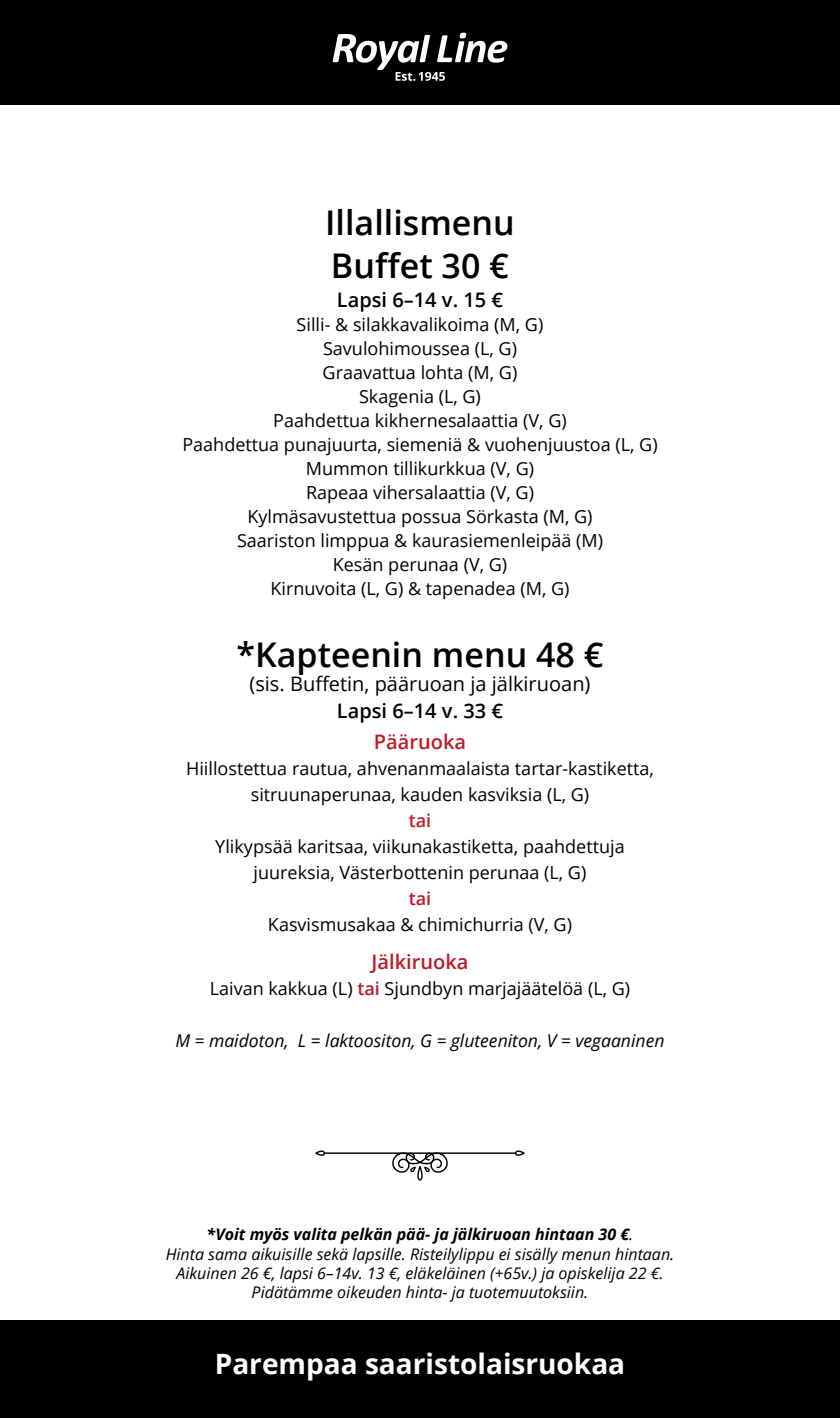
<style>
.page{position:relative;width:840px;height:1418px;background:#fff}
.page>*{position:absolute;margin:0;border:0;box-sizing:border-box;transform-origin:0 0}
.t1{font:600 34px/43px "Open Sans";color:#000}
.t2{font:700 28px "Open Sans";color:#fff}
.t3{font:20px "Open Sans";color:#000}
.t4{font:600 20px "Open Sans";color:#000}
.t5{font:600 20px "Open Sans";color:#c01a27}
.t6{font:18px/24px "Open Sans";color:#000;text-align:center}
.t7{font:600 18px "Open Sans";color:#c01a27}
.t8{font:italic 17.6px "Open Sans";color:#000}
.t9{font:italic 16px/19.2px "Open Sans";color:#000;text-align:center}
.s1{font-weight:600;color:#c01a27}
.s2{font-weight:700}
</style>
<div class="page">
<svg style="left:514px;top:1150px;width:10px;height:6px"></svg>
<svg style="left:315px;top:1150px;width:10px;height:6px"></svg>
<hr style="left:323px;top:1152px;width:193px;height:1px;background:#000">
<svg style="left:392px;top:1152px;width:55px;height:28px"></svg>
<div style="left:0;top:1320px;width:839px;height:97px;background:#000"></div>
<div style="left:0;top:0;width:839px;height:105px;background:#000"></div>
<svg style="left:332px;top:33px;width:175px;height:48px"></svg>
<h1 class="t1" style="left:325px;top:200px;width:191px">Illallismenu<br>Buffet 30 €</h1>
<p class="t4" style="left:337px;top:285px;width:167px">Lapsi 6–14 v. 15 €</p>
<p class="t6" style="left:182px;top:311px;width:476px">Silli- &amp; silakkavalikoima (M, G)<br>Savulohimoussea (L, G)<br>Graavattua lohta (M, G)<br>Skagenia (L, G)<br>Paahdettua kikhernesalaattia (V, G)<br>Paahdettua punajuurta, siemeniä &amp; vuohenjuustoa (L, G)<br>Mummon tillikurkkua (V, G)<br>Rapeaa vihersalaattia (V, G)<br>Kylmäsavustettua possua Sörkasta (M, G)<br>Saariston limppua &amp; kaurasiemenleipää (M)<br>Kesän perunaa (V, G)<br>Kirnuvoita (L, G) &amp; tapenadea (M, G)</p>
<h1 class="t1" style="left:236px;top:632px;width:368px">*Kapteenin menu 48 €</h1>
<p class="t3" style="left:249px;top:669px;width:342px">(sis. Buffetin, pääruoan ja jälkiruoan)</p>
<p class="t4" style="left:337px;top:696px;width:167px">Lapsi 6–14 v. 33 €</p>
<p class="t5" style="left:373px;top:728px;width:94px">Pääruoka</p>
<p class="t6" style="left:186px;top:755px;width:469px;line-height:26px">Hiillostettua rautua, ahvenanmaalaista tartar-kastiketta, sitruunaperunaa, kauden kasviksia (L, G)</p>
<p class="t7" style="left:408px;top:808px;width:24px">tai</p>
<p class="t6" style="left:215px;top:833px;width:410px;line-height:26px">Ylikypsää karitsaa, viikunakastiketta, paahdettuja juureksia, Västerbottenin perunaa (L, G)</p>
<p class="t7" style="left:408px;top:886px;width:24px">tai</p>
<p class="t6" style="left:268px;top:912px;width:305px">Kasvismusakaa &amp; chimichurria (V, G)</p>
<p class="t5" style="left:371px;top:947px;width:98px">Jälkiruoka</p>
<p class="t6" style="left:210px;top:975px;width:422px">Laivan kakkua (L) <span class="s1">tai</span> Sjundbyn marjajäätelöä (L, G)</p>
<p class="t8" style="left:175px;top:1028px;width:490px">M = maidoton, L = laktoositon, G = gluteeniton, V = vegaaninen</p>
<p class="t9" style="left:166px;top:1224px;width:510px"><span class="s2">*Voit myös valita pelkän pää- ja jälkiruoan hintaan 30 €</span>.<br>Hinta sama aikuisille sekä lapsille. Risteilylippu ei sisälly menun hintaan.<br>Aikuinen 26 €, lapsi 6–14v. 13 €, eläkeläinen (+65v.) ja opiskelija 22 €.<br>Pidätämme oikeuden hinta- ja tuotemuutoksiin.</p>
<h2 class="t2" style="left:215px;top:1344px;width:412px">Parempaa saaristolaisruokaa</h2>
</div>
